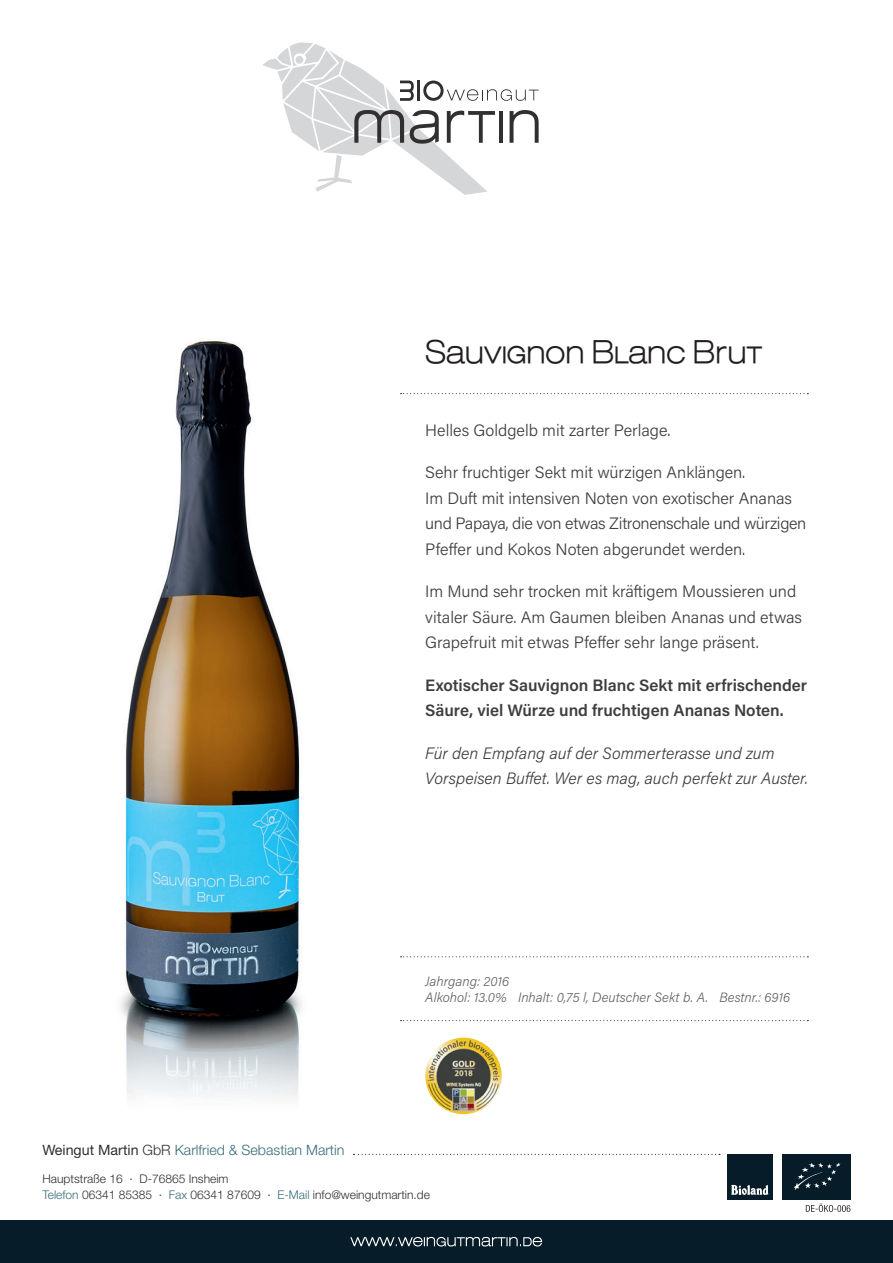
<style>
.page{position:relative;width:893px;height:1263px;background:#fff}
.page>*{position:absolute;margin:0;border:0;box-sizing:border-box;transform-origin:0 0}
.t1{font:700 45px "Lowvetica";color:#231f20}
.t2{font:300 16.5px/25.5px "Acumin Pro";color:#3e3e3f}
.t3{font:italic 300 16.5px/25.5px "Acumin Pro";color:#3e3e3f}
.t4{font:600 16.5px/25.5px "Acumin Pro";color:#3e3e3f}
.t5{font:300 14.25px "Helvetica Neue LT Std";color:#386d79}
.t6{font:italic 300 13.5px/16.2px "Acumin Pro";color:#636366}
.t7{font:300 12px/16.5px "Helvetica Neue LT Std";color:#312f30}
.s1{font-weight:400;color:#312f30}
.s2{color:#312f30}
.s3{color:#386d79}
</style>
<div class="page">
<div style="left:0;top:1220px;width:893px;height:43px;background:#061c28"></div>
<svg style="left:350px;top:1237px;width:192px;height:9px"></svg>
<svg style="left:806px;top:1203px;width:44px;height:9px"></svg>
<svg style="left:263px;top:42px;width:276px;height:153px"></svg>
<div style="left:727px;top:1154px;width:45px;height:45px;background:#061c28"></div>
<svg style="left:731px;top:1184px;width:37px;height:11px"></svg>
<div style="left:782px;top:1154px;width:68px;height:45px;background:#061c28"></div>
<svg style="left:794px;top:1163px;width:47px;height:27px"></svg>
<img style="left:120px;top:340px;width:182px;height:760px">
<svg style="left:354px;top:1154px;width:366px;height:1px"></svg>
<svg style="left:401px;top:393px;width:407px;height:1px"></svg>
<svg style="left:401px;top:1020px;width:407px;height:1px"></svg>
<svg style="left:401px;top:956px;width:407px;height:1px"></svg>
<img style="left:425px;top:1037px;width:77px;height:77px;border-radius:38px">
<h1 class="t1" style="left:425px;top:333px;width:338px">Sauvignon Blanc Brut</h1>
<p class="t2" style="left:425px;top:416px;width:247px">Helles Goldgelb mit zarter Perlage.</p>
<p class="t2" style="left:425px;top:459px;width:383px">Sehr fruchtiger Sekt mit würzigen Anklängen.<br>Im Duft mit intensiven Noten von exotischer Ananas und Papaya, die von etwas Zitronenschale und würzigen Pfeffer und Kokos Noten abgerundet werden.</p>
<p class="t2" style="left:425px;top:578px;width:378px">Im Mund sehr trocken mit kräftigem Moussieren und vitaler Säure. Am Gaumen bleiben Ananas und etwas<br>Grapefruit mit etwas Pfeffer sehr lange präsent.</p>
<p class="t4" style="left:425px;top:671px;width:383px">Exotischer Sauvignon Blanc Sekt mit erfrischender<br>Säure, viel Würze und fruchtigen Ananas Noten.</p>
<p class="t3" style="left:425px;top:739px;width:384px">Für den Empfang auf der Sommerterasse und zum<br>Vorspeisen Buffet. Wer es mag, auch perfekt zur Auster.</p>
<p class="t6" style="left:425px;top:972px;width:366px">Jahrgang: 2016<br>Alkohol: 13.0% Inhalt: 0,75 l, Deutscher Sekt b. A. Bestnr.: 6916</p>
<p class="t5" style="left:43px;top:1141px;width:303px"><span class="s1">Weingut Martin</span> <span class="s2">GbR</span> Karlfried &amp; Sebastian Martin</p>
<p class="t7" style="left:43px;top:1170px;width:389px">Hauptstraße 16 · D-76865 Insheim<br><span class="s3">Telefon</span> 06341 85385 · <span class="s3">Fax</span> 06341 87609 · <span class="s3">E-Mail</span> info@weingutmartin.de</p>
</div>
